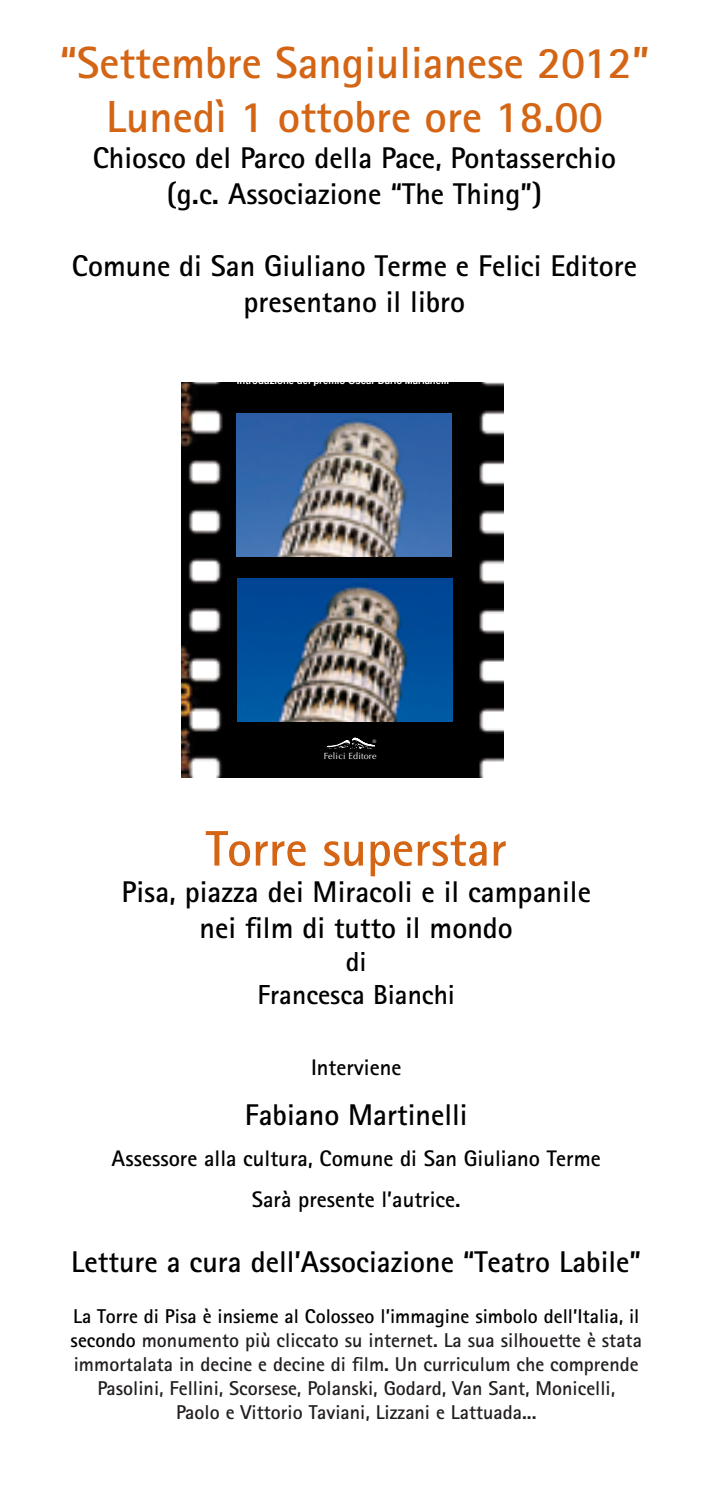
<style>
.page{position:relative;width:709px;height:1489px;background:#fff}
.page>*{position:absolute;margin:0;border:0;box-sizing:border-box;transform-origin:0 0}
.t1{font:700 50px "Rotis Sans Serif";color:#d46515}
.t2{font:700 45px/54px "Rotis Sans Serif";color:#d46515;text-align:center}
.t3{font:700 30px/36px "Rotis Sans Serif";color:#000;text-align:center}
.t4{font:700 27.5px/33px "Rotis Sans Serif";color:#000;text-align:center}
.t5{font:700 22.5px/41.2px "Rotis Sans Serif";color:#000;text-align:center}
.t6{font:700 20px/24px "Rotis Sans Serif";color:#221e1f;text-align:center}
.t7{font:10px "Lucida Grande";color:#000}
.t8{font:700 9.5px "Arial";color:#fff}
.t9{font:9px "Optima";letter-spacing:.025em;color:#fff}
.t10{font:4.75px "Lucida Grande";color:#fff}
.s1{color:#000}
</style>
<div class="page">
<img style="left:182px;top:383px;width:321px;height:394px">
<img style="left:237px;top:414px;width:214px;height:143px">
<svg style="left:323px;top:736px;width:55px;height:14px"></svg>
<img style="left:238px;top:579px;width:215px;height:143px">
<h2 class="t2" style="left:59px;top:35px;width:591px">“Settembre Sangiulianese 2012”<br>Lunedì 1 ottobre ore 18.00</h2>
<h3 class="t3" style="left:93px;top:139px;width:525px">Chiosco del Parco della Pace, Pontasserchio (g.c. Associazione “The Thing”)</h3>
<p class="t7" style="left:135px;top:48px;width:10px">®</p>
<h3 class="t3" style="left:72px;top:247px;width:566px">Comune di San Giuliano Terme e Felici Editore presentano il libro</h3>
<p class="t8" style="left:237px;top:375px;width:214px">Introduzione del premio Oscar Dario Marianelli</p>
<p class="t10" style="left:372px;top:738px;width:5px">®</p>
<p class="t9" style="left:324px;top:750px;width:54px">Felici Editore</p>
<h1 class="t1" style="left:206px;top:817px;width:302px">Torre superstar</h1>
<h3 class="t3" style="left:121px;top:872px;width:471px">Pisa, piazza dei Miracoli e il campanile nei film di tutto il mondo</h3>
<h3 class="t4" style="left:257px;top:944px;width:199px">di<br>Francesca Bianchi</h3>
<p class="t5" style="left:311px;top:1046px;width:92px">Interviene</p>
<h3 class="t3" style="left:245px;top:1096px;width:224px">Fabiano Martinelli</h3>
<p class="t5" style="left:112px;top:1137px;width:491px">Assessore alla cultura, Comune di San Giuliano Terme<br>Sarà presente l’autrice.</p>
<h3 class="t3" style="left:71px;top:1242px;width:571px">Letture a cura dell’Associazione “Teatro Labile”</h3>
<p class="t6" style="left:71px;top:1303px;width:573px"><span class="s1">La Torre di Pisa è insieme al Colosseo l’immagine simbolo dell’Italia, il secondo</span> monumento più cliccato su internet. La sua silhouette è stata immortalata in decine e decine di film. Un curriculum che comprende Pasolini, Fellini, Scorsese, Polanski, Godard, Van Sant, Monicelli,<br>Paolo e Vittorio Taviani, Lizzani e Lattuada...</p>
</div>
